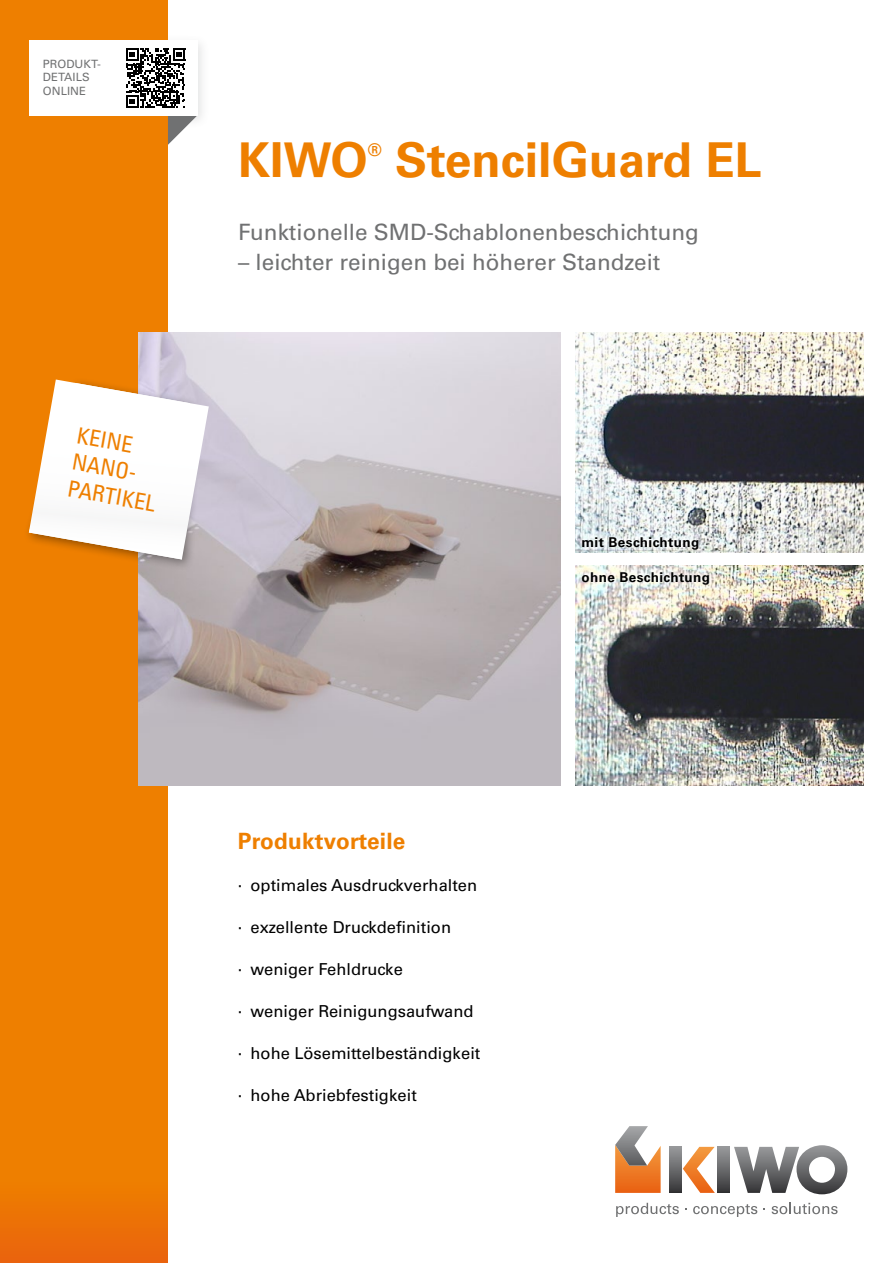
<style>
.page{position:relative;width:893px;height:1263px;background:#fff}
.page>*{position:absolute;margin:0;border:0;box-sizing:border-box;transform-origin:0 0}
.t1{font:700 48px "Univers LT Std";color:#ee7f00}
.t2{font:22.5px "Univers LT Std";color:#707172}
.t3{font:condensed 22.5px/27px "Univers LT Std";color:#ee7f00}
.t4{font:700 22.5px "Univers LT Std";letter-spacing:.01em;color:#ee7f00}
.t5{font:700 17.55px "Univers LT Std";color:#ee7f00}
.t6{font:16.5px "Univers LT Std";color:#000}
.t7{font:700 13.5px "Univers LT Std";letter-spacing:.03em;color:#000}
.t8{font:11.4px/13.5px "Univers LT Std";color:#707172}
</style>
<div class="page">
<div style="left:24px;top:34px;width:185px;height:94px;background:#707172;opacity:.2"></div>
<div style="left:0;top:0;width:168px;height:1263px;background:#ee7f00"></div>
<div style="left:0;top:1177px;width:168px;height:86px;background:linear-gradient(to right,#ec7106,#ec7106)"></div>
<svg style="left:168px;top:116px;width:29px;height:29px"></svg>
<div style="left:30px;top:40px;width:167px;height:76px;background:#fff"></div>
<svg style="left:683px;top:1147px;width:32px;height:46px"></svg>
<svg style="left:669px;top:1147px;width:12px;height:46px"></svg>
<svg style="left:734px;top:1145px;width:113px;height:49px"></svg>
<svg style="left:615px;top:1126px;width:46px;height:67px"></svg>
<svg style="left:718px;top:1147px;width:12px;height:46px"></svg>
<svg style="left:616px;top:1203px;width:63px;height:14px"></svg>
<svg style="left:693px;top:1204px;width:64px;height:13px"></svg>
<svg style="left:772px;top:1203px;width:66px;height:11px"></svg>
<img style="left:139px;top:333px;width:422px;height:453px">
<img style="left:575px;top:566px;width:288px;height:220px">
<svg style="left:126px;top:48px;width:59px;height:60px"></svg>
<img style="left:575px;top:333px;width:288px;height:220px">
<svg style="left:575px;top:565px;width:143px;height:27px"></svg>
<svg style="left:575px;top:528px;width:132px;height:25px"></svg>
<div style="left:23px;top:377px;width:179px;height:194px;background:#000;opacity:.4"></div>
<svg style="left:29px;top:379px;width:180px;height:180px"></svg>
<p class="t8" style="left:43px;top:57px;width:60px">PRODUKT-<br>DETAILS<br>ONLINE</p>
<h2 class="t3" style="left:80px;top:421px;width:90px;rotate:10deg">KEINE<br>NANO-<br>PARTIKEL</h2>
<h1 class="t1" style="left:238px;top:132px;width:131px">KIWO</h1>
<p class="t5" style="left:368px;top:140px;width:15px">®</p>
<h1 class="t1" style="left:395px;top:132px;width:368px">StencilGuard EL</h1>
<h2 class="t2" style="left:238px;top:218px;width:462px">Funktionelle SMD-Schablonenbeschichtung</h2>
<h2 class="t2" style="left:238px;top:248px;width:424px">– leichter reinigen bei höherer Standzeit</h2>
<p class="t7" style="left:581px;top:534px;width:119px">mit Beschichtung</p>
<p class="t7" style="left:581px;top:569px;width:130px">ohne Beschichtung</p>
<h2 class="t4" style="left:238px;top:828px;width:169px">Produktvorteile</h2>
<p class="t6" style="left:238px;top:875px;width:241px">· optimales Ausdruckverhalten</p>
<p class="t6" style="left:238px;top:917px;width:215px">· exzellente Druckdefinition</p>
<p class="t6" style="left:238px;top:959px;width:167px">· weniger Fehldrucke</p>
<p class="t6" style="left:238px;top:1001px;width:237px">· weniger Reinigungsaufwand</p>
<p class="t6" style="left:238px;top:1043px;width:244px">· hohe Lösemittelbeständigkeit</p>
<p class="t6" style="left:238px;top:1085px;width:181px">· hohe Abriebfestigkeit</p>
</div>
